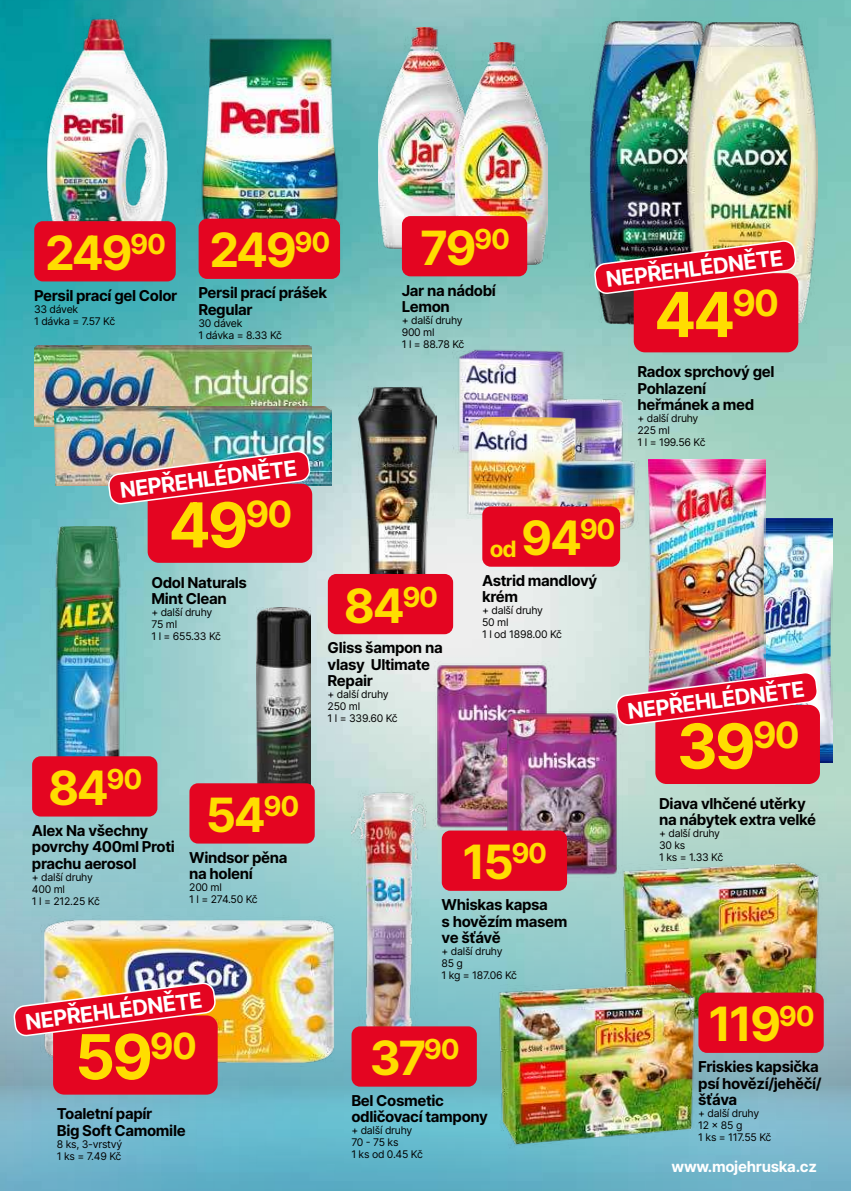
<style>
.page{position:relative;width:851px;height:1191px;background:#fff}
.page>*{position:absolute;margin:0;border:0;box-sizing:border-box;transform-origin:0 0}
.t1{font:700 62.1px "Inter";letter-spacing:-.05em;color:#fd0}
.t2{font:700 47.25px "Inter";letter-spacing:-.05em;color:#fd0}
.t3{font:700 22.5px "Inter";color:#fd0}
.t4{font:700 21.6px "Inter";color:#fff}
.t5{font:700 15px/16.5px "Inter";letter-spacing:-.025em;color:#000}
.t6{font:700 15px "Inter";letter-spacing:-.02em;color:#fff}
.t7{font:10.5px/12px "Inter";letter-spacing:-.025em;color:#000}
</style>
<div class="page">
<img style="left:0;top:0;width:850px;height:759px">
<img style="left:0;top:759px;width:850px;height:432px">
<img style="left:38px;top:14px;width:138px;height:208px">
<img style="left:170px;top:35px;width:200px;height:200px">
<div style="left:34px;top:221px;width:142px;height:60px;background:#e40521;border-radius:9px"></div>
<div style="left:198px;top:219px;width:142px;height:60px;background:#e40521;border-radius:9px"></div>
<img style="left:765px;top:519px;width:67px;height:243px">
<img style="left:648px;top:459px;width:117px;height:213px">
<div style="left:655px;top:705px;width:164px;height:79px;background:#e40521;border-radius:11px"></div>
<img style="left:616px;top:672px;width:201px;height:53px">
<img style="left:358px;top:387px;width:78px;height:187px">
<img style="left:452px;top:324px;width:176px;height:189px">
<img style="left:457px;top:391px;width:191px;height:192px">
<div style="left:328px;top:574px;width:125px;height:60px;background:#e40521;border-radius:9px"></div>
<img style="left:351px;top:756px;width:87px;height:276px">
<div style="left:351px;top:1026px;width:126px;height:60px;background:#e40521;border-radius:9px"></div>
<img style="left:41px;top:916px;width:297px;height:150px">
<div style="left:53px;top:1015px;width:165px;height:79px;background:#e40521;border-radius:11px"></div>
<svg style="left:14px;top:982px;width:201px;height:54px"></svg>
<img style="left:425px;top:661px;width:134px;height:169px">
<img style="left:494px;top:709px;width:135px;height:168px">
<img style="left:615px;top:837px;width:211px;height:211px">
<img style="left:491px;top:958px;width:211px;height:211px">
<div style="left:441px;top:830px;width:126px;height:61px;background:#e40521;border-radius:9px"></div>
<div style="left:698px;top:992px;width:125px;height:61px;background:#e40521;border-radius:9px"></div>
<img style="left:378px;top:27px;width:92px;height:222px">
<img style="left:455px;top:43px;width:92px;height:221px">
<div style="left:402px;top:216px;width:125px;height:60px;background:#e40521;border-radius:9px"></div>
<img style="left:256px;top:607px;width:55px;height:177px">
<div style="left:189px;top:783px;width:126px;height:60px;background:#e40521;border-radius:9px"></div>
<div style="left:482px;top:506px;width:138px;height:61px;background:#e40521;border-radius:9px"></div>
<img style="left:41px;top:526px;width:94px;height:230px">
<div style="left:32px;top:756px;width:125px;height:60px;background:#e40521;border-radius:9px"></div>
<img style="left:34px;top:345px;width:277px;height:81px">
<img style="left:54px;top:406px;width:277px;height:79px">
<div style="left:148px;top:483px;width:164px;height:80px;background:#e40521;border-radius:11px"></div>
<img style="left:108px;top:451px;width:202px;height:53px">
<img style="left:589px;top:21px;width:131px;height:303px">
<img style="left:686px;top:22px;width:131px;height:303px">
<div style="left:633px;top:273px;width:165px;height:79px;background:#e40521;border-radius:11px"></div>
<img style="left:594px;top:240px;width:202px;height:54px">
<h2 class="t2" style="left:45px;top:233px;width:122px">249<sup>90</sup></h2>
<p class="t5" style="left:34px;top:288px;width:145px">Persil prací gel Color</p>
<p class="t7" style="left:34px;top:304px;width:83px">33 dávek<br>1 dávka = 7.57 Kč</p>
<h2 class="t2" style="left:209px;top:230px;width:122px">249<sup>90</sup></h2>
<p class="t5" style="left:198px;top:285px;width:130px">Persil prací prášek<br>Regular</p>
<p class="t7" style="left:198px;top:317px;width:85px">30 dávek<br>1 dávka = 8.33 Kč</p>
<h2 class="t2" style="left:420px;top:213px;width:91px">79<sup>90</sup></h2>
<p class="t5" style="left:401px;top:283px;width:96px">Jar na nádobí<br>Lemon</p>
<p class="t7" style="left:401px;top:315px;width:64px">+ další druhy<br>900 ml<br>1 l = 88.78 Kč</p>
<h3 class="t4" style="left:604px;top:264px;width:180px;rotate:-7deg">NEPŘEHLÉDNĚTE</h3>
<h1 class="t1" style="left:654px;top:289px;width:126px">44<sup>90</sup></h1>
<p class="t5" style="left:637px;top:365px;width:139px">Radox sprchový gel<br>Pohlazení heřmánek a med</p>
<p class="t7" style="left:637px;top:413px;width:70px">+ další druhy<br>225 ml<br>1 l = 199.56 Kč</p>
<h3 class="t4" style="left:118px;top:474px;width:180px;rotate:-7deg">NEPŘEHLÉDNĚTE</h3>
<h1 class="t1" style="left:169px;top:499px;width:125px">49<sup>90</sup></h1>
<p class="t5" style="left:151px;top:575px;width:97px">Odol Naturals<br>Mint Clean</p>
<p class="t7" style="left:151px;top:607px;width:71px">+ další druhy<br>75 ml<br>1 l = 655.33 Kč</p>
<h2 class="t2" style="left:48px;top:768px;width:96px">84<sup>90</sup></h2>
<p class="t5" style="left:32px;top:823px;width:144px">Alex Na všechny povrchy 400ml Proti prachu aerosol</p>
<p class="t7" style="left:32px;top:871px;width:69px">+ další druhy<br>400 ml<br>1 l = 212.25 Kč</p>
<h2 class="t2" style="left:206px;top:795px;width:95px">54<sup>90</sup></h2>
<p class="t5" style="left:189px;top:848px;width:100px">Windsor pěna na holení</p>
<p class="t7" style="left:189px;top:882px;width:70px">200 ml<br>1 l = 274.50 Kč</p>
<h3 class="t4" style="left:24px;top:1006px;width:180px;rotate:-7deg">NEPŘEHLÉDNĚTE</h3>
<h1 class="t1" style="left:75px;top:1031px;width:123px">59<sup>90</sup></h1>
<p class="t5" style="left:57px;top:1107px;width:130px">Toaletní papír<br>Big Soft Camomile</p>
<p class="t7" style="left:57px;top:1139px;width:67px">8 ks, 3-vrstvý<br>1 ks = 7.49 Kč</p>
<h2 class="t2" style="left:344px;top:586px;width:96px">84<sup>90</sup></h2>
<p class="t5" style="left:327px;top:641px;width:117px">Gliss šampon na vlasy Ultimate<br>Repair</p>
<p class="t7" style="left:327px;top:689px;width:72px">+ další druhy<br>250 ml<br>1 l = 339.60 Kč</p>
<h2 class="t2" style="left:521px;top:518px;width:96px">94<sup>90</sup></h2>
<p class="t5" style="left:482px;top:573px;width:117px">Astrid mandlový krém</p>
<p class="t7" style="left:482px;top:605px;width:81px">+ další druhy<br>50 ml<br>1 l od 1898.00 Kč</p>
<h3 class="t3" style="left:489px;top:539px;width:28px">od</h3>
<h2 class="t2" style="left:462px;top:827px;width:86px">15<sup>90</sup></h2>
<p class="t5" style="left:441px;top:897px;width:127px">Whiskas kapsa<br>s hovězím masem ve šťávě</p>
<p class="t7" style="left:441px;top:946px;width:77px">+ další druhy<br>85 g<br>1 kg = 187.06 Kč</p>
<h2 class="t2" style="left:370px;top:1023px;width:91px">37<sup>90</sup></h2>
<p class="t5" style="left:351px;top:1093px;width:138px">Bel Cosmetic odličovací tampony</p>
<p class="t7" style="left:351px;top:1125px;width:73px">+ další druhy<br>70 - 75 ks<br>1 ks od 0.45 Kč</p>
<h3 class="t4" style="left:626px;top:695px;width:180px;rotate:-7deg">NEPŘEHLÉDNĚTE</h3>
<h1 class="t1" style="left:676px;top:720px;width:124px">39<sup>90</sup></h1>
<p class="t5" style="left:659px;top:794px;width:158px">Diava vlhčené utěrky na nábytek extra velké</p>
<p class="t7" style="left:659px;top:828px;width:66px">+ další druhy<br>30 ks<br>1 ks = 1.33 Kč</p>
<h2 class="t2" style="left:708px;top:989px;width:108px">119<sup>90</sup></h2>
<p class="t5" style="left:698px;top:1058px;width:125px">Friskies kapsička psí hovězí/jehěčí/ šťáva</p>
<p class="t7" style="left:698px;top:1108px;width:75px">+ další druhy<br>12 x 85 g<br>1 ks = 117.55 Kč</p>
<p class="t6" style="left:671px;top:1160px;width:147px">www.mojehruska.cz</p>
</div>
